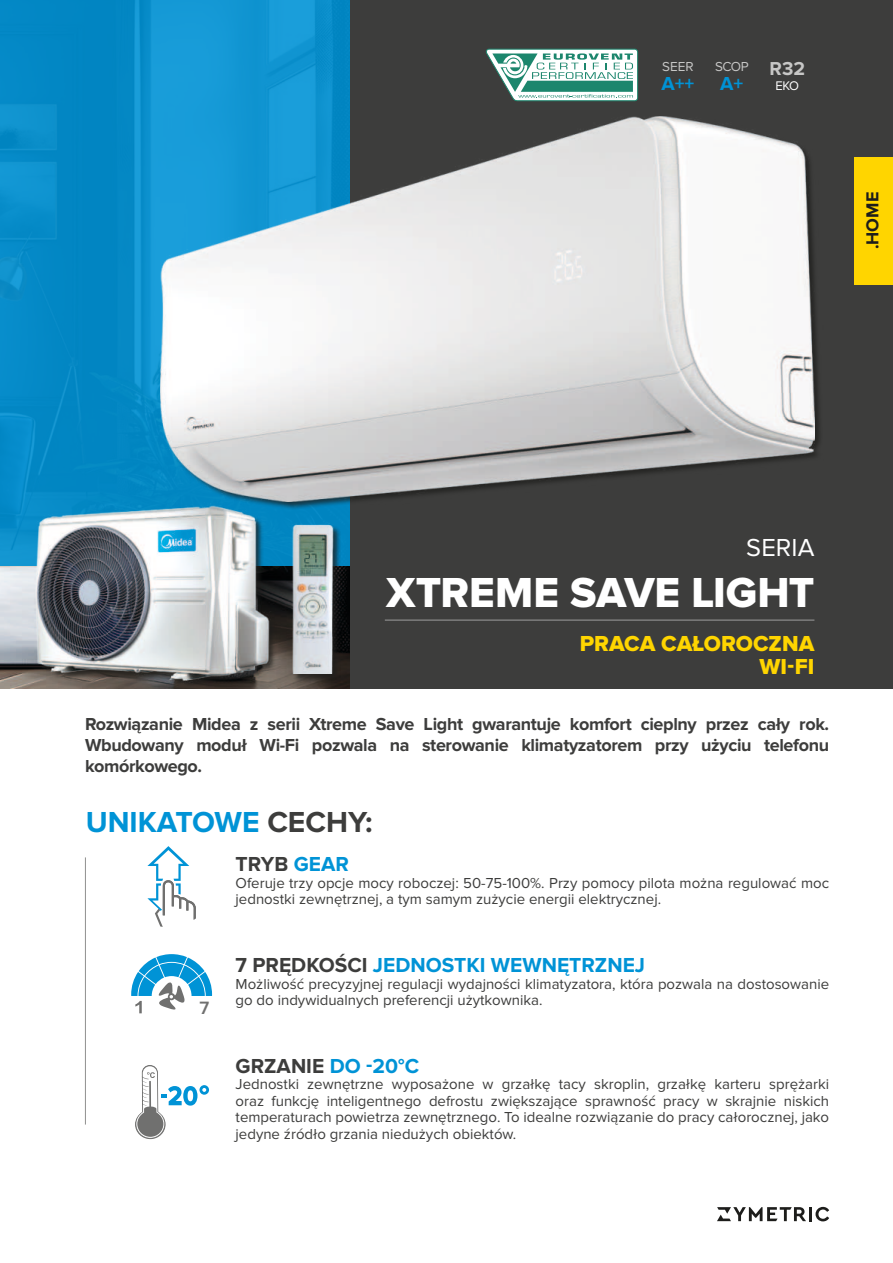
<style>
.page{position:relative;width:893px;height:1263px;background:#fff}
.page>*{position:absolute;margin:0;border:0;box-sizing:border-box;transform-origin:0 0}
.t1{font:43.5px "Proxima Nova Extrabld";letter-spacing:-.005em;color:#fff}
.t2{font:700 30px "Proxima Nova";color:#0093d6}
.t3{font:25.5px "Proxima Nova";letter-spacing:.005em;color:#fff}
.t4{font:22.5px/22.5px "Proxima Nova Extrabld";letter-spacing:-.005em;color:#ffd500;text-align:right}
.t5{font:700 21px "Proxima Nova";color:#0093d6}
.t6{font:700 21px "Proxima Nova";color:#3d3d3c}
.t7{font:700 19.5px "Proxima Nova";color:#0093d6}
.t8{font:700 19.35px "Proxima Nova";color:#c7c7c6}
.t9{font:600 18.45px "Proxima Nova";color:#70706f}
.t10{font:700 18px/21px "Proxima Nova";letter-spacing:-.02em;color:#3d3d3c;text-align:justify}
.t11{font:700 18px "Proxima Nova";color:#1d1d1b}
.t12{font:15px/16.5px "Proxima Nova";color:#3d3d3c}
.t13{font:13.5px "Proxima Nova";letter-spacing:-.015em;color:#c7c7c6}
.t14{font:12.9px "Proxima Nova";color:#fff}
.s1{color:#3d3d3c}
.s2{color:#0093d6}
</style>
<div class="page">
<hr style="left:809px;top:1207px;width:3px;height:14px;background:#1d1d1b">
<svg style="left:815px;top:1207px;width:14px;height:14px"></svg>
<svg style="left:717px;top:1207px;width:89px;height:14px"></svg>
<img style="left:0;top:566px;width:351px;height:123px">
<svg style="left:0;top:0;width:351px;height:566px;fill:#0489c5"></svg>
<div style="left:351px;top:0;width:542px;height:689px;background:#3d3d3c"></div>
<hr style="left:385px;top:620px;width:429px;height:1px;background:#9d9d9d">
<div style="left:161px;top:116px;width:662px;height:394px;background:#1d1d1b;opacity:.75"></div>
<img style="left:161px;top:116px;width:653px;height:385px">
<div style="left:36px;top:506px;width:241px;height:182px;background:#1d1d1b;opacity:.75"></div>
<img style="left:25px;top:497px;width:250px;height:188px">
<hr style="left:85px;top:857px;width:1px;height:267px;background:#1d1d1b">
<svg style="left:147px;top:846px;width:49px;height:81px"></svg>
<svg style="left:486px;top:48px;width:152px;height:53px"></svg>
<div style="left:855px;top:157px;width:38px;height:127px;background:#ffd500"></div>
<div style="left:293px;top:525px;width:48px;height:158px;background:#1d1d1b;opacity:.75"></div>
<img style="left:291px;top:522px;width:44px;height:152px">
<svg style="left:131px;top:954px;width:81px;height:59px"></svg>
<svg style="left:135px;top:1065px;width:74px;height:74px"></svg>
<p class="t13" style="left:662px;top:60px;width:33px">SEER</p>
<h3 class="t7" style="left:661px;top:73px;width:34px">A++</h3>
<p class="t13" style="left:715px;top:60px;width:35px">SCOP</p>
<h3 class="t7" style="left:720px;top:73px;width:25px">A+</h3>
<p class="t8" style="left:770px;top:58px;width:37px">R32</p>
<p class="t14" style="left:775px;top:80px;width:25px">EKO</p>
<p class="t11" style="left:863px;top:249px;width:59px;rotate:-90deg">.HOME</p>
<h3 class="t3" style="left:746px;top:535px;width:70px">SERIA</h3>
<h1 class="t1" style="left:386px;top:574px;width:430px">XTREME SAVE LIGHT</h1>
<h3 class="t4" style="left:580px;top:632px;width:236px">PRACA CAŁOROCZNA<br>WI-FI</h3>
<p class="t10" style="left:85px;top:713px;width:746px">Rozwiązanie Midea z serii Xtreme Save Light gwarantuje komfort cieplny przez cały rok.<br>Wbudowany moduł Wi-Fi pozwala na sterowanie klimatyzatorem przy użyciu telefonu komórkowego.</p>
<h2 class="t2" style="left:86px;top:806px;width:288px">UNIKATOWE <span class="s1">CECHY:</span></h2>
<p class="t9" style="left:199px;top:1000px;width:11px">7</p>
<h3 class="t6" style="left:236px;top:853px;width:115px">TRYB <span class="s2">GEAR</span></h3>
<p class="t12" style="left:236px;top:875px;width:595px">Oferuje trzy opcje mocy roboczej: 50-75-100%. Przy pomocy pilota można regulować moc jednostki zewnętrznej, a tym samym zużycie energii elektrycznej.</p>
<h3 class="t5" style="left:236px;top:954px;width:411px"><span class="s1">7 PRĘDKOŚCI</span> JEDNOSTKI WEWNĘTRZNEJ</h3>
<p class="t12" style="left:236px;top:976px;width:595px">Możliwość precyzyjnej regulacji wydajności klimatyzatora, która pozwala na dostosowanie go do indywidualnych preferencji użytkownika.</p>
<h3 class="t6" style="left:236px;top:1054px;width:185px">GRZANIE <span class="s2">DO -20°C</span></h3>
<p class="t12" style="left:236px;top:1076px;width:595px;text-align:justify">Jednostki zewnętrzne wyposażone w grzałkę tacy skroplin, grzałkę karteru sprężarki oraz funkcję inteligentnego defrostu zwiększające sprawność pracy w skrajnie niskich temperaturach powietrza zewnętrznego. To idealne rozwiązanie do pracy całorocznej, jako jedyne źródło grzania niedużych obiektów.</p>
</div>
